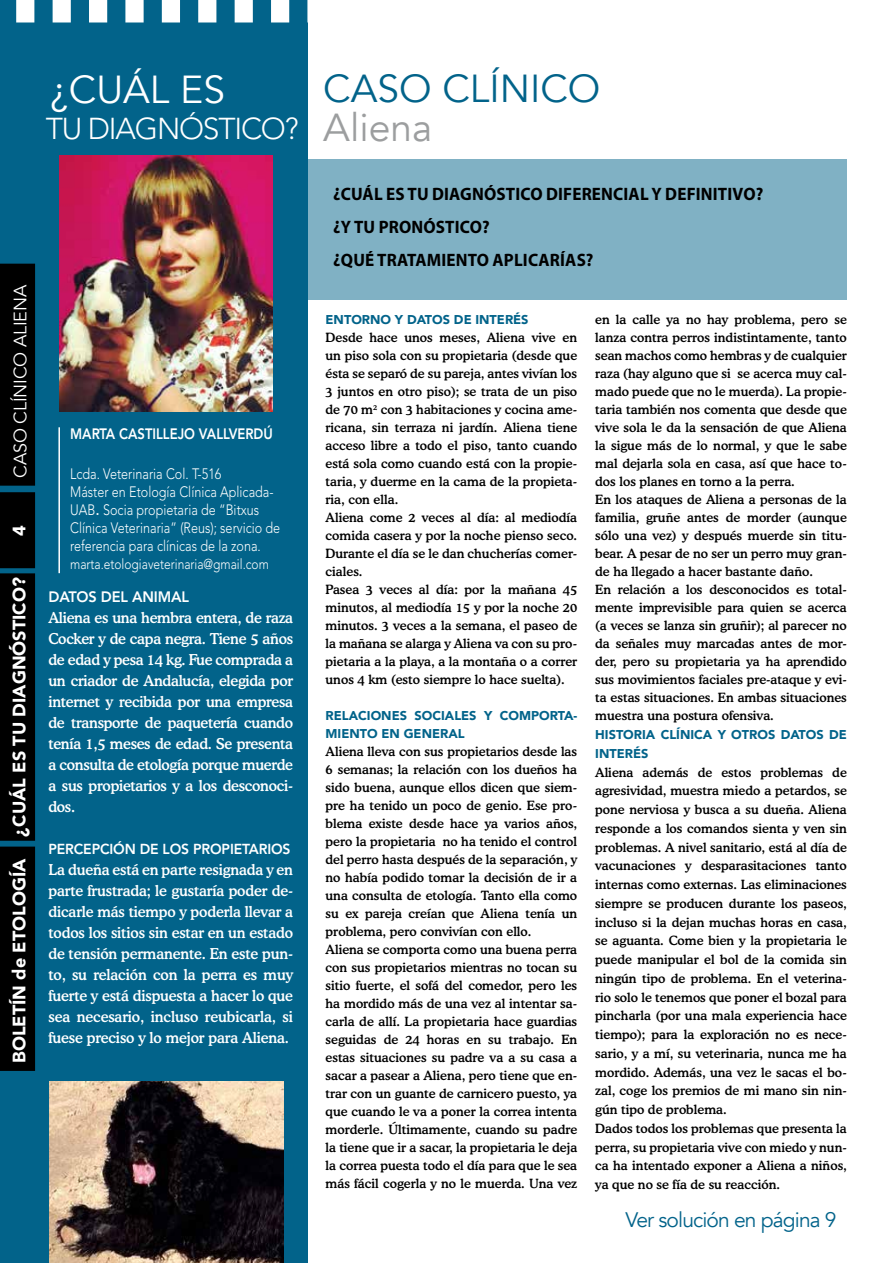
<style>
.page{position:relative;width:893px;height:1263px;background:#fff}
.page>*{position:absolute;margin:0;border:0;box-sizing:border-box;transform-origin:0 0}
.t1{font:39px "Avenir";color:#02638a}
.t2{font:39px "Avenir";color:#fff}
.t3{font:39px "Avenir";color:#9c9e9f}
.t4{font:300 30px "Avenir";letter-spacing:-.04em;color:#fff}
.t5{font:21px "Avenir";letter-spacing:-.04em;color:#02638a}
.t6{font:700 18px/32.7px "Myriad Pro";letter-spacing:.01em;color:#000;scale:.95 1}
.t7{font:900 18px "Avenir";color:#fff}
.t8{font:18px "Avenir";letter-spacing:-.01em;color:#fff}
.t9{font:500 15px/21px "Cooper BT";letter-spacing:-.01em;color:#fff;text-align:justify}
.t10{font:300 15px/18px "Avenir";color:#fff;scale:.84 1}
.t11{font:800 15px "Avenir";color:#fff;scale:.87 1}
.t12{font:800 15px "Avenir";color:#fff}
.t13{font:800 14.4px "Avenir";letter-spacing:-.01em;color:#fff}
.t14{font:300 14.25px "Avenir";color:#fff;scale:.84 1}
.t15{font:500 12.75px/18px "Cooper BT";color:#000}
.t16{font:900 12.75px/18px "Avenir";color:#02638a}
.s1{font-family:"Times";font-weight:400;font-size:18px}
</style>
<div class="page">
<div style="left:0;top:0;width:308px;height:1263px;background:#02638a"></div>
<svg style="left:16px;top:0;width:292px;height:23px"></svg>
<div style="left:301px;top:159px;width:545px;height:141px;background:#80b1c4"></div>
<img style="left:60px;top:156px;width:213px;height:255px">
<hr style="left:58px;top:427px;width:2px;height:146px;background:#fff">
<div style="left:0;top:492px;width:35px;height:579px;background:#000"></div>
<div style="left:0;top:264px;width:35px;height:222px;background:#000"></div>
<img style="left:50px;top:1081px;width:234px;height:182px">
<h1 class="t2" style="left:50px;top:67px;width:176px">¿CUÁL ES</h1>
<h2 class="t4" style="left:46px;top:111px;width:254px">tu diagnóstico?</h2>
<h3 class="t8" style="left:10px;top:478px;width:194px;rotate:-90deg">CASO CLÍNICO ALIENA</h3>
<h3 class="t7" style="left:4px;top:536px;width:12px;rotate:-90deg">4</h3>
<h3 class="t7" style="left:4px;top:1063px;width:487px;rotate:-90deg">BOLETÍN DE ETOLOGÍA ¿CUÁL ES TU DIAGNÓSTICO?</h3>
<h3 class="t7" style="left:8px;top:1061px;width:206px;rotate:-90deg">BOLETÍN DE ETOLOGÍA</h3>
<p class="t11" style="left:70px;top:425px;width:12px">MAR</p>
<p class="t11" style="left:100px;top:425px;width:201px">TA CASTILLEJO VALLVERDÚ</p>
<p class="t10" style="left:70px;top:465px;width:252px">Lcda. Veterinaria Col. T-516<br>Máster en Etología Clínica Aplicada-UAB<span class="s1">.</span> Socia propietaria de “Bitxus Clínica Veterinaria” (Reus); servicio de referencia para clínicas de la zona.</p>
<p class="t14" style="left:70px;top:556px;width:238px">marta.etologiaveterinaria@gmail.com</p>
<p class="t12" style="left:48px;top:588px;width:142px">DATOS DEL AN IMAL</p>
<p class="t9" style="left:48px;top:607px;width:246px">Aliena es una hembra entera, de raza Cocker y de capa negra. Tiene 5 años de edad y pesa 14 kg. Fue comprada a un criador de Andalucía, elegida por internet y recibida por una empresa de transporte de paquetería cuando tenía 1,5 meses de edad. Se presenta a consulta de etología porque muerde a sus propietarios y a los desconoci&shy;dos.</p>
<p class="t13" style="left:48px;top:841px;width:244px">PERCEPCIÓN DE LOS PROPIETARIOS</p>
<p class="t9" style="left:48px;top:859px;width:246px">La dueña está en parte resignada y en parte frustrada; le gustaría poder de&shy;dicarle más tiempo y poderla llevar a todos los sitios sin estar en un estado de tensión permanente. En este pun&shy;to, su relación con la perra es muy fuerte y está dispuesta a hacer lo que sea necesario, incluso reubicarla, si fuese preciso y lo mejor para Aliena.</p>
<h1 class="t1" style="left:323px;top:65px;width:279px">CASO CLÍNICO</h1>
<h1 class="t3" style="left:323px;top:104px;width:111px">Aliena</h1>
<h3 class="t6" style="left:333px;top:177px;width:454px">¿CUÁL ES TU DIAGNÓSTICO DIFERENCIAL Y DEFINITIVO? ¿Y TU PRONÓSTICO?<br>¿QUÉ TRATAMIENTO APLICARÍAS?</h3>
<p class="t16" style="left:326px;top:310px;width:205px">ENTORNO Y DATOS DE INTERÉS</p>
<p class="t15" style="left:326px;top:328px;width:253px">Desde hace unos meses, Aliena vive en un piso sola con su propietaria (desde que ésta se separó de su pareja, antes vivían los 3 juntos en otro piso); se trata de un piso de 70 m<sup>2</sup> con 3 habitaciones y cocina ame&shy;ricana, sin terraza ni jardín. Aliena tiene acceso libre a todo el piso, tanto cuando está sola como cuando está con la propie&shy;taria, y duerme en la cama de la propieta&shy;ria, con ella.<br>Aliena come 2 veces al día: al mediodía comida casera y por la noche pienso seco.<br>Durante el día se le dan chucherías comer&shy;ciales.<br>Pasea 3 veces al día: por la mañana 45 minutos, al mediodía 15 y por la noche 20 minutos. 3 veces a la semana, el paseo de la mañana se alarga y Aliena va con su pro&shy;pietaria a la playa, a la montaña o a correr unos 4 km (esto siempre lo hace suelta).</p>
<p class="t16" style="left:326px;top:706px;width:253px">RELACIONES SOCIALES Y COMPORTA-<br>MIENTO EN GENERAL</p>
<p class="t15" style="left:326px;top:742px;width:253px">Aliena lleva con sus propietarios desde las 6 semanas; la relación con los dueños ha sido buena, aunque ellos dicen que siem&shy;pre ha tenido un poco de genio. Ese pro&shy;blema existe desde hace ya varios años, pero la propietaria no ha tenido el control del perro hasta después de la separación, y no había podido tomar la decisión de ir a una consulta de etología. Tanto ella como su ex pareja creían que Aliena tenía un problema, pero convivían con ello.<br>Aliena se comporta como una buena perra con sus propietarios mientras no tocan su sitio fuerte, el sofá del comedor, pero les ha mordido más de una vez al intentar sa&shy;carla de allí. La propietaria hace guardias seguidas de 24 horas en su trabajo. En estas situaciones su padre va a su casa a sacar a pasear a Aliena, pero tiene que en&shy;trar con un guante de carnicero puesto, ya que cuando le va a poner la correa intenta morderle. Últimamente, cuando su padre la tiene que ir a sacar, la propietaria le deja la correa puesta todo el día para que le sea más fácil cogerla y no le muerda. Una vez</p>
<p class="t15" style="left:595px;top:310px;width:253px">en la calle ya no hay problema, pero se lanza contra perros indistintamente, tanto sean machos como hembras y de cualquier raza (hay alguno que si se acerca muy cal&shy;mado puede que no le muerda). La propie&shy;taria también nos comenta que desde que vive sola le da la sensación de que Aliena la sigue más de lo normal, y que le sabe mal dejarla sola en casa, así que hace to&shy;dos los planes en torno a la perra.<br>En los ataques de Aliena a personas de la familia, gruñe antes de morder (aunque sólo una vez) y después muerde sin titu&shy;bear. A pesar de no ser un perro muy gran&shy;de ha llegado a hacer bastante daño.<br>En relación a los desconocidos es total&shy;mente imprevisible para quien se acerca (a veces se lanza sin gruñir); al parecer no da señales muy marcadas antes de mor&shy;der, pero su propietaria ya ha aprendido sus movimientos faciales pre-ataque y evi&shy;ta estas situaciones. En ambas situaciones muestra una postura ofensiva.</p>
<p class="t16" style="left:595px;top:725px;width:8px">HISTORI</p>
<p class="t16" style="left:646px;top:725px;width:23px">A CLÍNIC</p>
<p class="t16" style="left:703px;top:725px;width:38px">A Y OTROS</p>
<p class="t16" style="left:781px;top:725px;width:28px">DATOS</p>
<p class="t16" style="left:829px;top:725px;width:18px">DE</p>
<p class="t16" style="left:595px;top:744px;width:9px">INTERÉS</p>
<p class="t15" style="left:595px;top:762px;width:253px;line-height:18.8px">Aliena además de estos problemas de agresividad, muestra miedo a petardos, se pone nerviosa y busca a su dueña. Aliena responde a los comandos sienta y ven sin problemas. A nivel sanitario, está al día de vacunaciones y desparasitaciones tanto internas como externas. Las eliminaciones siempre se producen durante los paseos, incluso si la dejan muchas horas en casa, se aguanta. Come bien y la propietaria le puede manipular el bol de la comida sin ningún tipo de problema. En el veterina&shy;rio solo le tenemos que poner el bozal para pincharla (por una mala experiencia hace tiempo); para la exploración no es nece&shy;sario, y a mí, su veterinaria, nunca me ha mordido. Además, una vez le sacas el bo&shy;zal, coge los premios de mi mano sin nin&shy;gún tipo de problema.<br>Dados todos los problemas que presenta la perra, su propietaria vive con miedo y nun&shy;ca ha intentado exponer a Aliena a niños, ya que no se fía de su reacción.</p>
<h3 class="t5" style="left:626px;top:1207px;width:212px">Ver solución en página 9</h3>
</div>
